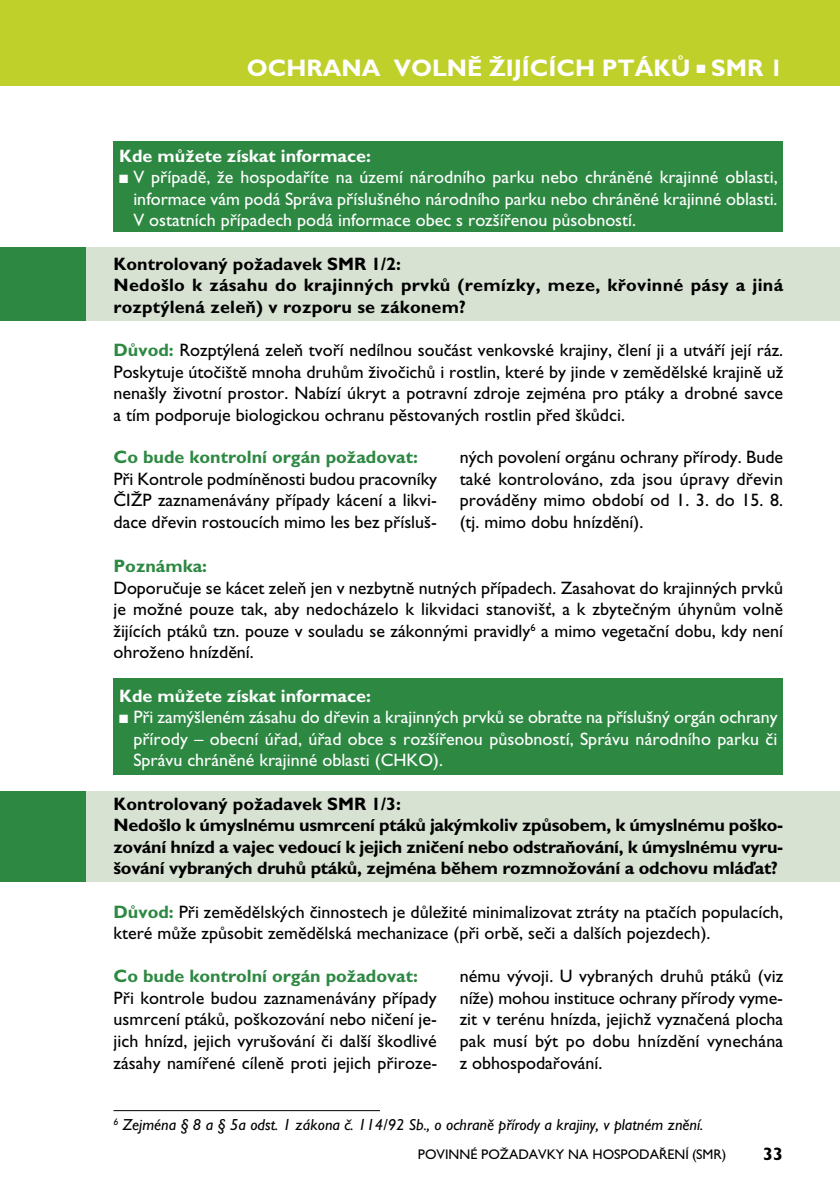
<style>
.page{position:relative;width:840px;height:1191px;background:#fff}
.page>*{position:absolute;margin:0;border:0;box-sizing:border-box;transform-origin:0 0}
.t1{font:700 24px "Gill Sans CE";color:#fff}
.t2{font:18px/21.6px "Gill Sans CE";color:#000;text-align:justify}
.t3{font:18px/21.6px "Gill Sans CE";color:#fff;text-align:justify}
.t4{font:700 18px/21.6px "Gill Sans CE";letter-spacing:-.015em;color:#000}
.t5{font:700 18px/21.6px "Gill Sans CE";letter-spacing:.015em;color:#000}
.t6{font:700 18px "Gill Sans CE";color:#2d8842}
.t7{font:700 18px "Gill Sans CE";color:#fff}
.t8{font:italic 16px "Gill Sans CE";color:#000}
.t9{font:14px "Gill Sans CE";color:#000}
.s1{font-weight:700;color:#2d8842}
</style>
<div class="page">
<div style="left:85px;top:247px;width:754px;height:74px;background:#d8e2d3"></div>
<div style="left:0;top:247px;width:85px;height:74px;background:#2d8842"></div>
<div style="left:85px;top:791px;width:754px;height:91px;background:#d8e2d3"></div>
<div style="left:0;top:791px;width:85px;height:91px;background:#2d8842"></div>
<div style="left:113px;top:141px;width:669px;height:90px;background:#2d8842"></div>
<div style="left:113px;top:678px;width:669px;height:96px;background:#2d8842"></div>
<div style="left:0;top:0;width:839px;height:85px;background:#c0d02a"></div>
<hr style="left:113px;top:1110px;width:267px;height:1px;background:#000">
<h1 class="t1" style="left:247px;top:54px;width:20px">ochrana</h1>
<h1 class="t1" style="left:393px;top:54px;width:19px">volně</h1>
<h1 class="t1" style="left:489px;top:54px;width:14px">žijících</h1>
<h1 class="t1" style="left:601px;top:54px;width:19px">ptáků</h1>
<h1 class="t1" style="left:696px;top:54px;width:88px">■ SMR 1</h1>
<p class="t7" style="left:119px;top:145px;width:253px">Kde můžete získat informace:</p>
<p class="t3" style="left:133px;top:166px;width:645px;text-indent:-14px">■ V případě, že hospodaříte na území národního parku nebo chráněné krajinné oblasti, informace vám podá Správa příslušného národního parku nebo chráněné krajinné oblasti.<br>V ostatních případech podá informace obec s rozšířenou působností.</p>
<p class="t5" style="left:113px;top:253px;width:671px">Kontrolovaný požadavek SMR 1/2:<br>Nedošlo k zásahu do krajinných prvků (remízky, meze, křovinné pásy a jiná rozptýlená zeleň) v rozporu se zákonem?</p>
<p class="t2" style="left:113px;top:339px;width:670px"><span class="s1">Důvod:</span> Rozptýlená zeleň tvoří nedílnou součást venkovské krajiny, člení ji a utváří její ráz.<br>Poskytuje útočiště mnoha druhům živočichů i rostlin, které by jinde v zemědělské krajině už nenašly životní prostor. Nabízí úkryt a potravní zdroje zejména pro ptáky a drobné savce a tím podporuje biologickou ochranu pěstovaných rostlin před škůdci.</p>
<p class="t6" style="left:113px;top:446px;width:306px">Co bude kontrolní orgán požadovat:</p>
<p class="t2" style="left:113px;top:468px;width:325px">Při Kontrole podmíněnosti budou pracovníky ČIŽP zaznamenávány případy kácení a likvi&shy;dace dřevin rostoucích mimo les bez přísluš-</p>
<p class="t2" style="left:459px;top:446px;width:325px">ných povolení orgánu ochrany přírody. Bude také kontrolováno, zda jsou úpravy dřevin prováděny mimo období od 1. 3. do 15. 8. (tj. mimo dobu hnízdění).</p>
<p class="t6" style="left:113px;top:555px;width:95px">Poznámka:</p>
<p class="t2" style="left:113px;top:577px;width:670px">Doporučuje se kácet zeleň jen v nezbytně nutných případech. Zasahovat do krajinných prvků je možné pouze tak, aby nedocházelo k likvidaci stanovišť, a k zbytečným úhynům volně žijících ptáků tzn. pouze v souladu se zákonnými pravidly<sup>6</sup> a mimo vegetační dobu, kdy není ohroženo hnízdění.</p>
<p class="t7" style="left:119px;top:685px;width:253px">Kde můžete získat informace:</p>
<p class="t3" style="left:133px;top:706px;width:645px;text-indent:-14px">■ Při zamýšleném zásahu do dřevin a krajinných prvků se obraťte na příslušný orgán ochrany přírody – obecní úřad, úřad obce s rozšířenou působností, Správu národního parku či Správu chráněné krajinné oblasti (CHKO).</p>
<p class="t4" style="left:113px;top:793px;width:671px">Kontrolovaný požadavek SMR 1/3:<br>Nedošlo k úmyslnému usmrcení ptáků jakýmkoliv způsobem, k úmyslnému poško&shy;zování hnízd a vajec vedoucí k jejich zničení nebo odstraňování, k úmyslnému vyru&shy;šování vybraných druhů ptáků, zejména během rozmnožování a odchovu mláďat?</p>
<p class="t2" style="left:113px;top:901px;width:670px"><span class="s1">Důvod:</span> Při zemědělských činnostech je důležité minimalizovat ztráty na ptačích populacích, které může způsobit zemědělská mechanizace (při orbě, seči a dalších pojezdech).</p>
<p class="t6" style="left:113px;top:965px;width:306px">Co bude kontrolní orgán požadovat:</p>
<p class="t2" style="left:113px;top:987px;width:325px">Při kontrole budou zaznamenávány případy usmrcení ptáků, poškozování nebo ničení je&shy;jich hnízd, jejich vyrušování či další škodlivé zásahy namířené cíleně proti jejich přiroze-</p>
<p class="t2" style="left:459px;top:965px;width:325px">nému vývoji. U vybraných druhů ptáků (viz níže) mohou instituce ochrany přírody vyme&shy;zit v terénu hnízda, jejichž vyznačená plocha pak musí být po dobu hnízdění vynechána z obhospodařování.</p>
<p class="t8" style="left:113px;top:1115px;width:591px"><sup>6</sup> Zejména § 8 a § 5a odst. 1 zákona č. 114/92 Sb., o ochraně přírody a krajiny, v platném znění.</p>
<p class="t9" style="left:417px;top:1146px;width:10px">povinn</p>
<p class="t9" style="left:470px;top:1146px;width:22px">é požadavk</p>
<p class="t9" style="left:555px;top:1146px;width:47px">y na hospodaření</p>
<p class="t9" style="left:692px;top:1146px;width:36px">(smr)</p>
<p class="t4" style="left:762px;top:1143px;width:21px">33</p>
</div>
